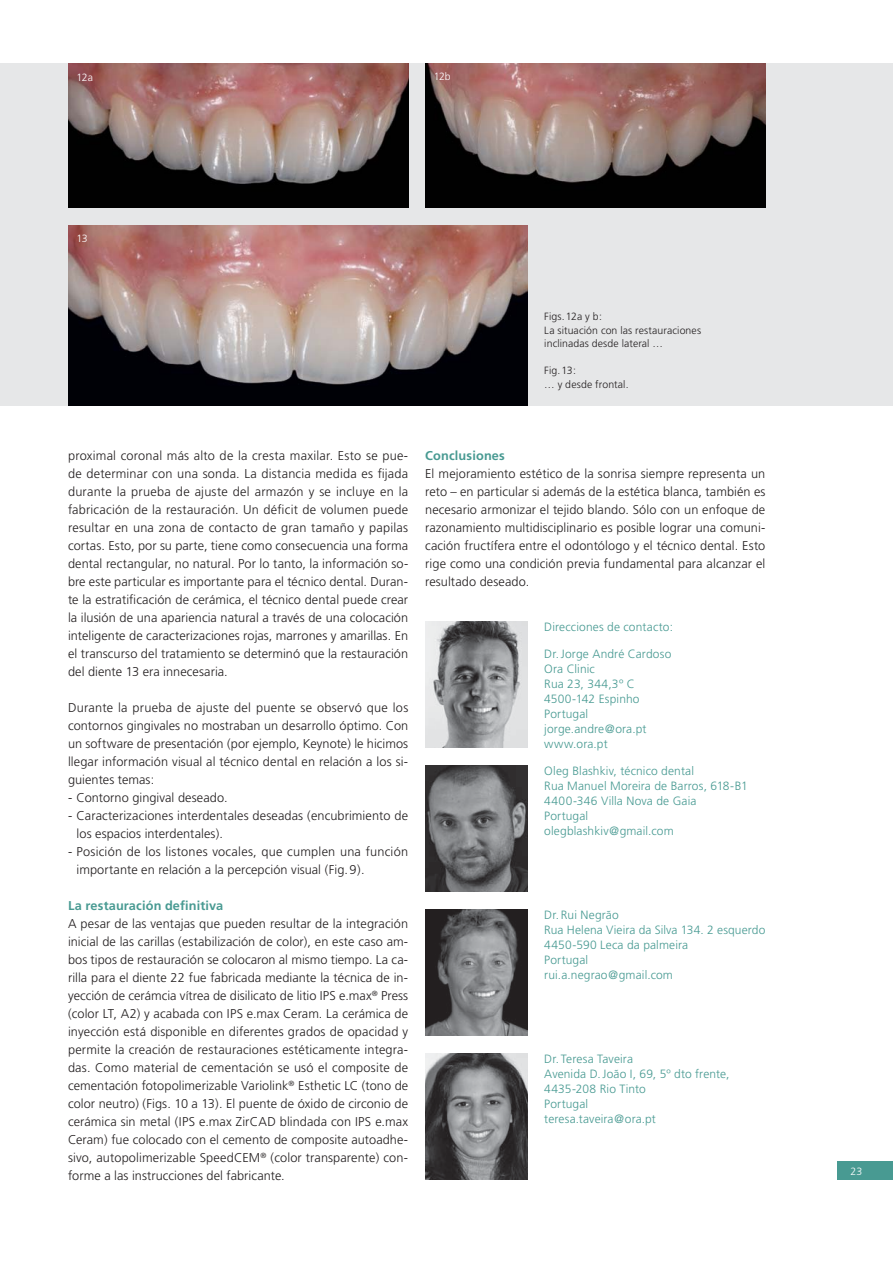
<style>
.page{position:relative;width:893px;height:1263px;background:#fff}
.page>*{position:absolute;margin:0;border:0;box-sizing:border-box;transform-origin:0 0}
.t1{font:300 12.75px/18px "Frutiger";letter-spacing:.005em;color:#231f20;text-align:justify}
.t2{font:700 12.75px "Frutiger";letter-spacing:.015em;color:#489a92}
.t3{font:300 12px/15px "Frutiger";letter-spacing:.01em;color:#489a92}
.t4{font:300 10.5px/13.5px "Frutiger";letter-spacing:.01em;color:#231f20}
.t5{font:300 10.5px "Frutiger";letter-spacing:-.03em;color:#fff}
</style>
<div class="page">
<div style="left:0;top:64px;width:893px;height:342px;background:#e6e7e8"></div>
<img style="left:425px;top:910px;width:102px;height:126px">
<img style="left:425px;top:64px;width:340px;height:144px">
<img style="left:68px;top:226px;width:459px;height:180px">
<img style="left:68px;top:64px;width:340px;height:144px">
<img style="left:425px;top:1054px;width:102px;height:126px">
<img style="left:425px;top:766px;width:102px;height:126px">
<img style="left:425px;top:622px;width:102px;height:126px">
<div style="left:838px;top:1162px;width:55px;height:18px;background:#489a92"></div>
<p class="t5" style="left:77px;top:73px;width:18px">12a</p>
<p class="t5" style="left:434px;top:72px;width:18px">12b</p>
<p class="t5" style="left:77px;top:234px;width:13px">13</p>
<p class="t4" style="left:544px;top:311px;width:158px">Figs. 12a y b:<br>La situación con las restauraciones inclinadas desde lateral …</p>
<p class="t4" style="left:544px;top:365px;width:86px">Fig. 13:<br>… y desde frontal.</p>
<p class="t1" style="left:68px;top:447px;width:342px">proximal coronal más alto de la cresta maxilar. Esto se pue&shy;de determinar con una sonda. La distancia medida es fijada durante la prueba de ajuste del armazón y se incluye en la fabricación de la restauración. Un déficit de volumen puede resultar en una zona de contacto de gran tamaño y papilas cortas. Esto, por su parte, tiene como consecuencia una forma dental rectangular, no natural. Por lo tanto, la información so&shy;bre este particular es importante para el técnico dental. Duran&shy;te la estratificación de cerámica, el técnico dental puede crear la ilusión de una apariencia natural a través de una colocación inteligente de caracterizaciones rojas, marrones y amarillas. En el transcurso del tratamiento se determinó que la restauración del diente 13 era innecesaria.</p>
<p class="t1" style="left:68px;top:699px;width:342px">Durante la prueba de ajuste del puente se observó que los contornos gingivales no mostraban un desarrollo óptimo. Con un software de presentación (por ejemplo, Keynote) le hicimos llegar información visual al técnico dental en relación a los si&shy;guientes temas:</p>
<p class="t1" style="left:68px;top:789px;width:161px">- Contorno gingival deseado.</p>
<p class="t1" style="left:77px;top:807px;width:333px;text-indent:-9px">- Caracterizaciones interdentales deseadas (encubrimiento de los espacios interdentales).</p>
<p class="t1" style="left:77px;top:843px;width:333px;text-indent:-9px">- Posición de los listones vocales, que cumplen una función importante en relación a la percepción visual (Fig. 9).</p>
<p class="t2" style="left:68px;top:900px;width:157px">La restauración definitiva</p>
<p class="t1" style="left:68px;top:915px;width:342px">A pesar de las ventajas que pueden resultar de la integración inicial de las carillas (estabilización de color), en este caso am&shy;bos tipos de restauración se colocaron al mismo tiempo. La ca&shy;rilla para el diente 22 fue fabricada mediante la técnica de in&shy;yección de cerámcia vítrea de disilicato de litio IPS e.max<sup>®</sup> Press (color LT, A2) y acabada con IPS e.max Ceram. La cerámica de inyección está disponible en diferentes grados de opacidad y permite la creación de restauraciones estéticamente integra&shy;das. Como material de cementación se usó el composite de cementación fotopolimerizable Variolink<sup>®</sup> Esthetic LC (tono de color neutro) (Figs. 10 a 13). El puente de óxido de circonio de cerámica sin metal (IPS e.max ZirCAD blindada con IPS e.max Ceram) fue colocado con el cemento de composite autoadhe&shy;sivo, autopolimerizable SpeedCEM<sup>®</sup> (color transparente) con&shy;forme a las instrucciones del fabricante.</p>
<p class="t2" style="left:425px;top:450px;width:81px">Conclusiones</p>
<p class="t1" style="left:425px;top:465px;width:342px">El mejoramiento estético de la sonrisa siempre representa un reto – en particular si además de la estética blanca, también es necesario armonizar el tejido blando. Sólo con un enfoque de razonamiento multidisciplinario es posible lograr una comuni&shy;cación fructífera entre el odontólogo y el técnico dental. Esto rige como una condición previa fundamental para alcanzar el resultado deseado.</p>
<p class="t3" style="left:544px;top:620px;width:130px">Direcciones de contacto:</p>
<p class="t3" style="left:544px;top:647px;width:129px">Dr. Jorge André Cardoso<br>Ora Clinic<br>Rua 23, 344,3º C<br>4500-142 Espinho<br>Portugal jorge.andre@ora.pt www.ora.pt</p>
<p class="t3" style="left:544px;top:764px;width:205px">Oleg Blashkiv, técnico dental<br>Rua Manuel Moreira de Barros, 618-B1<br>4400-346 Villa Nova de Gaia<br>Portugal<br>olegblashkiv@gmail.com</p>
<p class="t3" style="left:544px;top:908px;width:223px">Dr. Rui Negrão<br>Rua Helena Vieira da Silva 134. 2 esquerdo<br>4450-590 Leca da palmeira<br>Portugal<br>rui.a.negrao@gmail.com</p>
<p class="t3" style="left:544px;top:1052px;width:187px">Dr. Teresa Taveira<br>Avenida D. João I, 69, 5º dto frente,<br>4435-208 Rio Tinto<br>Portugal<br>teresa.taveira@ora.pt</p>
<p class="t5" style="left:850px;top:1167px;width:13px">23</p>
</div>
